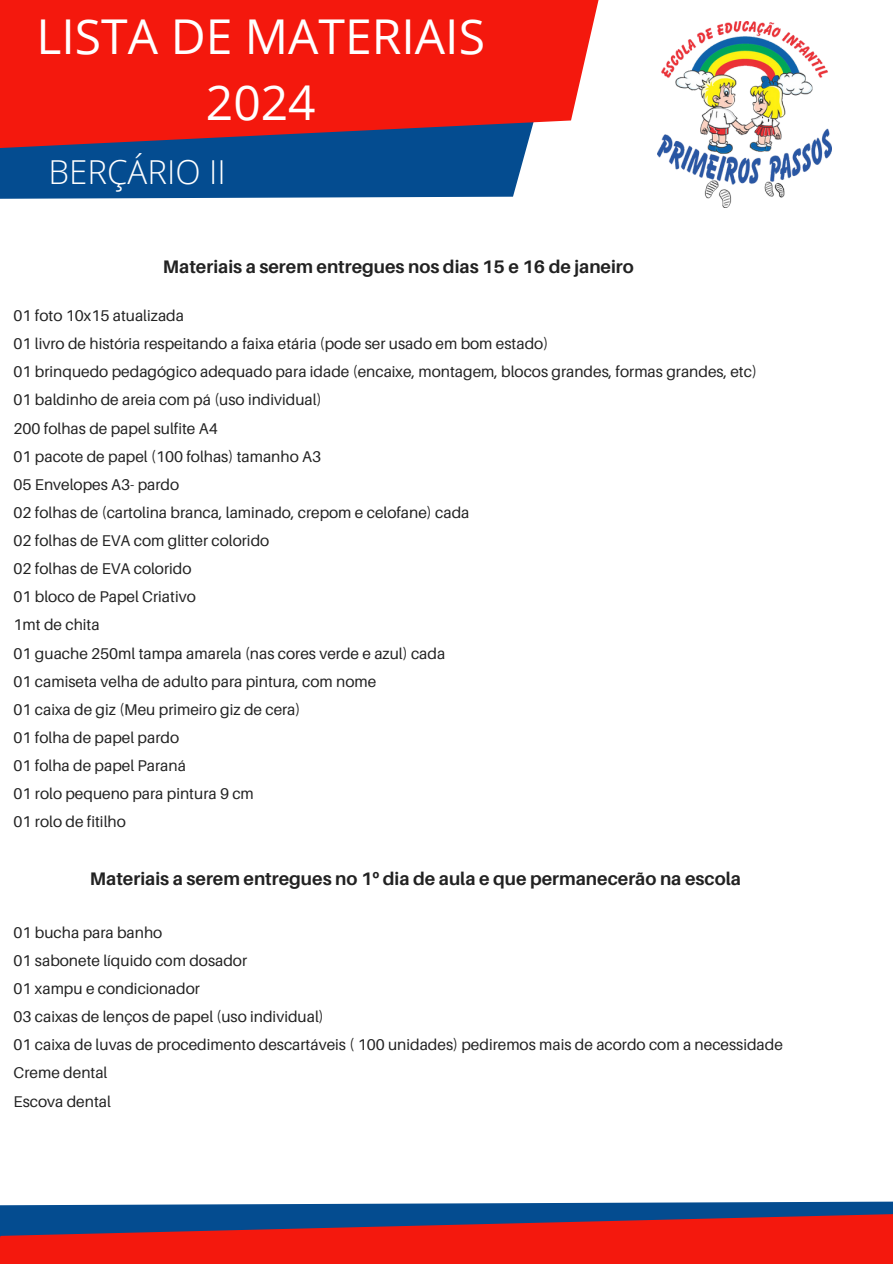
<style>
.page{position:relative;width:893px;height:1264px;background:#fff}
.page>*{position:absolute;margin:0;border:0;box-sizing:border-box;transform-origin:0 0}
.t1{font:48px "Open Sans";color:#fff}
.t2{font:300 33px "Open Sans";color:#fff}
.t3{font:700 18.15px "Aileron";color:#222}
.t4{font:15.6px "Aileron";color:#222}
.s1{font-family:"Noto Sans"}
</style>
<div class="page">
<svg style="left:0;top:0;width:599px;height:199px;background:#b33641"></svg>
<svg style="left:0;top:1201px;width:892px;height:62px;background:#a03344"></svg>
<img style="left:657px;top:21px;width:174px;height:187px">
<p class="t1" style="left:37px;top:2px;width:450px">LISTA DE MATERIAIS</p>
<p class="t1" style="left:206px;top:69px;width:111px">2024</p>
<p class="t2" style="left:49px;top:149px;width:179px">BERÇÁRIO II</p>
<p class="t3" style="left:163px;top:256px;width:472px">Materiais a serem entregues nos dias 15 e 16 de janeiro</p>
<p class="t4" style="left:14px;top:306px;width:172px">01 foto 10x15 atualizada</p>
<p class="t4" style="left:14px;top:334px;width:536px">01 livro de história respeitando a faixa etária (pode ser usado em bom estado)</p>
<p class="t4" style="left:14px;top:362px;width:744px">01 brinquedo pedagógico adequado para idade (encaixe, montagem, blocos grandes, formas grandes, etc)</p>
<p class="t4" style="left:14px;top:390px;width:309px">01 baldinho de areia com pá (uso individual)</p>
<p class="t4" style="left:14px;top:418px;width:206px">200 folhas de papel sulfite A4</p>
<p class="t4" style="left:14px;top:446px;width:309px">01 pacote de papel (100 folhas) tamanho A3</p>
<p class="t4" style="left:14px;top:474px;width:167px">05 Envelopes A3- pardo</p>
<p class="t4" style="left:14px;top:503px;width:457px">02 folhas de (cartolina branca, laminado, crepom e celofane) cada</p>
<p class="t4" style="left:14px;top:531px;width:257px">02 folhas de EVA com glitter colorido</p>
<p class="t4" style="left:14px;top:559px;width:179px">02 folhas de EVA colorido</p>
<p class="t4" style="left:14px;top:587px;width:184px">01 bloco de Papel Criativo</p>
<p class="t4" style="left:14px;top:615px;width:88px">1mt de chita</p>
<p class="t4" style="left:14px;top:643px;width:433px">01 guache 250ml tampa amarela (nas cores verde e azul) cada</p>
<p class="t4" style="left:14px;top:671px;width:364px">01 camiseta velha de adulto para pintura, com nome</p>
<p class="t4" style="left:14px;top:699px;width:288px">01 caixa de giz (Meu primeiro giz de cera)</p>
<p class="t4" style="left:14px;top:728px;width:167px">01 folha de papel pardo</p>
<p class="t4" style="left:14px;top:756px;width:174px">01 folha de papel Paraná</p>
<p class="t4" style="left:14px;top:784px;width:242px">01 rolo pequeno para pintura 9 cm</p>
<p class="t4" style="left:14px;top:812px;width:114px">01 rolo de fitilho</p>
<p class="t3" style="left:90px;top:867px;width:652px">Materiais a serem entregues no 1<span class="s1">º</span> dia de aula e que permanecerão na escola</p>
<p class="t4" style="left:14px;top:922px;width:150px">01 bucha para banho</p>
<p class="t4" style="left:14px;top:950px;width:235px">01 sabonete líquido com dosador</p>
<p class="t4" style="left:14px;top:978px;width:188px">01 xampu e condicionador</p>
<p class="t4" style="left:14px;top:1006px;width:311px">03 caixas de lenços de papel (uso individual)</p>
<p class="t4" style="left:14px;top:1035px;width:770px">01 caixa de luvas de procedimento descartáveis ( 100 unidades) pediremos mais de acordo com a necessidade</p>
<p class="t4" style="left:14px;top:1063px;width:95px">Creme dental</p>
<p class="t4" style="left:14px;top:1091px;width:99px">Escova dental</p>
</div>
